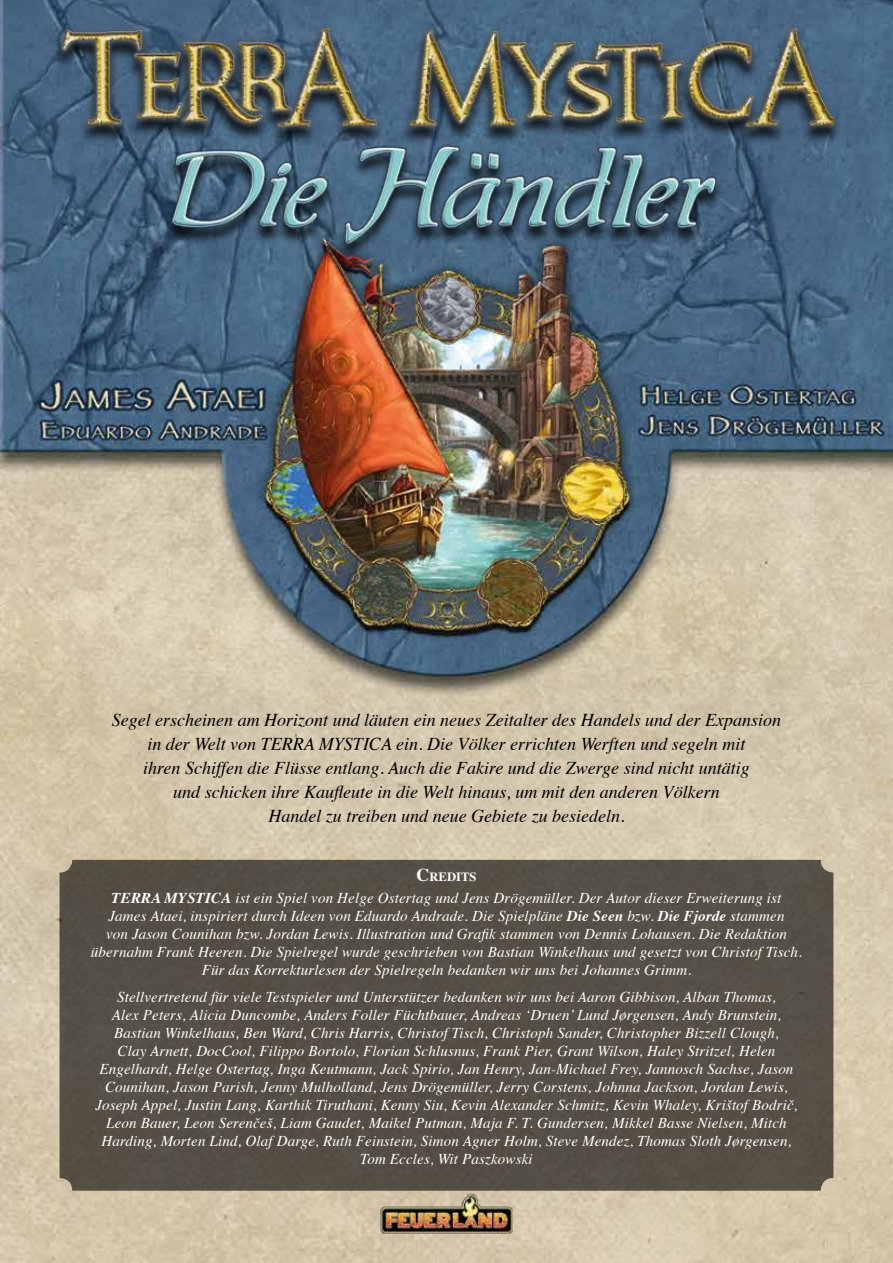
<style>
.page{position:relative;width:893px;height:1263px;background:#fff}
.page>*{position:absolute;margin:0;border:0;box-sizing:border-box;transform-origin:0 0}
.t1{font:italic 18px/24px "Times";color:#000;text-align:center}
.t2{font:italic 15px/18px "Times";letter-spacing:.01em;color:#fff;text-align:center}
.t3{font:700 12.6px "Times";color:#fff}
.s1{font-size:18px}
.s2{font-weight:700}
</style>
<div class="page">
<img style="left:0;top:0;width:893px;height:1263px">
<div style="left:51px;top:28px;width:791px;height:120px;background:#000;opacity:.75"></div>
<img style="left:47px;top:19px;width:786px;height:122px">
<img style="left:378px;top:1192px;width:136px;height:43px">
<div style="left:60px;top:860px;width:773px;height:331px;background:#555045;border-radius:13px"></div>
<div style="left:164px;top:148px;width:559px;height:113px;background:#000;opacity:.75"></div>
<img style="left:163px;top:135px;width:563px;height:116px">
<p class="t1" style="left:112px;top:707px;width:671px">Segel erscheinen am Horizont und läuten ein neues Zeitalter des Handels und der Expansion in der Welt von TERRA MYSTICA ein. Die Völker errichten Werften und segeln mit<br>ihren Schiffen die Flüsse entlang. Auch die Fakire und die Zwerge sind nicht untätig<br>und schicken ihre Kaufleute in die Welt hinaus, um mit den anderen Völkern<br>Handel zu treiben und neue Gebiete zu besiedeln.</p>
<p class="t3" style="left:416px;top:864px;width:61px"><span class="s1">C</span>REDITS</p>
<p class="t2" style="left:91px;top:888px;width:712px"><span class="s2">TERRA MYSTICA</span> ist ein Spiel von Helge Ostertag und Jens Drögemüller. Der Autor dieser Erweiterung ist James Ataei, inspiriert durch Ideen von Eduardo Andrade. Die Spielpläne <span class="s2">Die Seen</span> bzw. <span class="s2">Die Fjorde</span> stammen<br>von Jason Counihan bzw. Jordan Lewis. Illustration und Grafik stammen von Dennis Lohausen. Die Redaktion übernahm Frank Heeren. Die Spielregel wurde geschrieben von Bastian Winkelhaus und gesetzt von Christof Tisch.<br>Für das Korrekturlesen der Spielregeln bedanken wir uns bei Johannes Grimm.</p>
<p class="t2" style="left:95px;top:987px;width:704px">Stellvertretend für viele Testspieler und Unterstützer bedanken wir uns bei Aaron Gibbison, Alban Thomas,<br>Alex Peters, Alicia Duncombe, Anders Foller Füchtbauer, Andreas ‘Druen’ Lund Jørgensen, Andy Brunstein, Bastian Winkelhaus, Ben Ward, Chris Harris, Christof Tisch, Christoph Sander, Christopher Bizzell Clough,<br>Clay Arnett, DocCool, Filippo Bortolo, Florian Schlusnus, Frank Pier, Grant Wilson, Haley Stritzel, Helen Engelhardt, Helge Ostertag, Inga Keutmann, Jack Spirio, Jan Henry, Jan-Michael Frey, Jannosch Sachse, Jason Counihan, Jason Parish, Jenny Mulholland, Jens Drögemüller, Jerry Corstens, Johnna Jackson, Jordan Lewis, Joseph Appel, Justin Lang, Karthik Tiruthani, Kenny Siu, Kevin Alexander Schmitz, Kevin Whaley, Krištof Bodrič, Leon Bauer, Leon Serenčeš, Liam Gaudet, Maikel Putman, Maja F. T. Gundersen, Mikkel Basse Nielsen, Mitch Harding, Morten Lind, Olaf Darge, Ruth Feinstein, Simon Agner Holm, Steve Mendez, Thomas Sloth Jørgensen, Tom Eccles, Wit Paszkowski</p>
</div>
